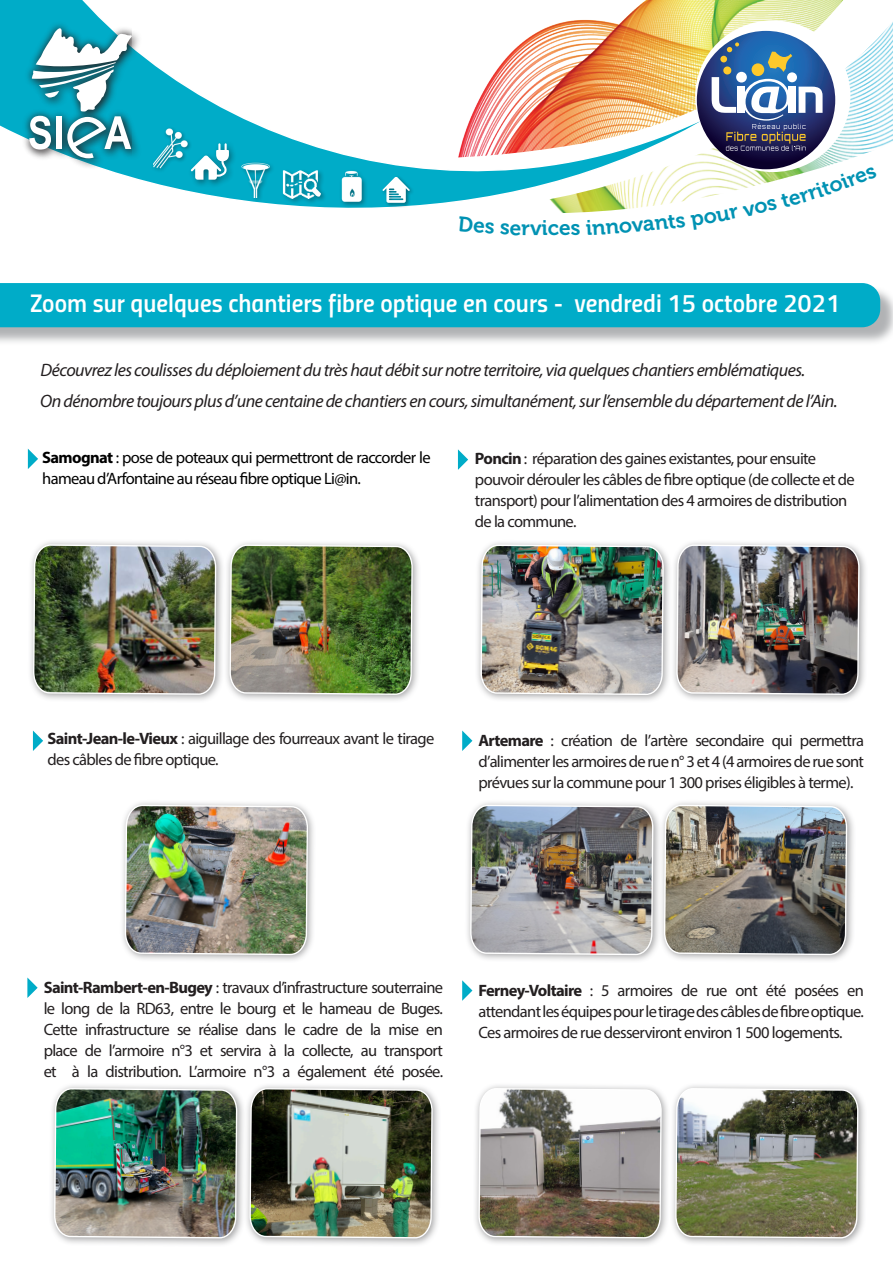
<style>
.page{position:relative;width:893px;height:1263px;background:#fff}
.page>*{position:absolute;margin:0;border:0;box-sizing:border-box;transform-origin:0 0}
.t1{font:25.5px "Titillium Semibold Upright";color:#fff}
.t2{font:21px "Museo 700";color:#0092b3}
.t3{font:italic 18px "Myriad Pro";letter-spacing:-.03em;color:#231f20}
.t4{font:16.5px/21px "Myriad Pro";letter-spacing:-.04em;color:#231f20;text-align:justify}
.t5{font:16.5px/21px "Myriad Pro";letter-spacing:-.04em;color:#000}
.s1{font-weight:700}
</style>
<div class="page">
<div style="left:0;top:285px;width:893px;height:61px;background:#97999c;opacity:.75"></div>
<div style="left:0;top:283px;width:880px;height:44px;background:#00acc8"></div>
<svg style="left:0;top:0;width:462px;height:208px"></svg>
<img style="left:109px;top:0;width:734px;height:188px">
<img style="left:462px;top:21px;width:431px;height:192px">
<div style="left:188px;top:140px;width:49px;height:48px;background:#100;opacity:.4"></div>
<svg style="left:191px;top:143px;width:38px;height:37px"></svg>
<div style="left:381px;top:175px;width:33px;height:33px;background:#100;opacity:.4"></div>
<svg style="left:382px;top:177px;width:28px;height:26px"></svg>
<div style="left:281px;top:168px;width:46px;height:37px;background:#100;opacity:.4"></div>
<img style="left:275px;top:165px;width:52px;height:34px">
<div style="left:240px;top:160px;width:35px;height:44px;background:#100;opacity:.4"></div>
<img style="left:238px;top:159px;width:34px;height:38px">
<div style="left:151px;top:126px;width:41px;height:47px;background:#00acc8"></div>
<img style="left:154px;top:129px;width:37px;height:41px">
<div style="left:339px;top:168px;width:29px;height:40px;background:#00a3bd"></div>
<img style="left:336px;top:169px;width:31px;height:36px">
<div style="left:24px;top:23px;width:118px;height:146px;background:#231f20;opacity:.75"></div>
<div style="left:22px;top:21px;width:110px;height:137px;background:#231f20;opacity:.75"></div>
<svg style="left:29px;top:28px;width:103px;height:130px"></svg>
<div style="left:695px;top:20px;width:155px;height:152px;background:#fff;border-radius:50%"></div>
<svg style="left:697px;top:31px;width:138px;height:138px;background:#1c2861"></svg>
<svg style="left:712px;top:42px;width:110px;height:109px"></svg>
<svg style="left:33px;top:730px;width:10px;height:21px"></svg>
<svg style="left:462px;top:730px;width:10px;height:21px"></svg>
<svg style="left:458px;top:449px;width:10px;height:21px"></svg>
<div style="left:28px;top:539px;width:197px;height:164px;background:#535355;opacity:.54"></div>
<img style="left:32px;top:544px;width:184px;height:152px">
<div style="left:475px;top:539px;width:197px;height:164px;background:#535355;opacity:.54"></div>
<img style="left:480px;top:544px;width:183px;height:152px">
<div style="left:224px;top:539px;width:197px;height:164px;background:#535355;opacity:.54"></div>
<img style="left:229px;top:544px;width:184px;height:152px">
<div style="left:671px;top:539px;width:197px;height:164px;background:#535355;opacity:.54"></div>
<img style="left:676px;top:544px;width:183px;height:152px">
<div style="left:119px;top:799px;width:198px;height:165px;background:#535355;opacity:.54"></div>
<img style="left:124px;top:804px;width:184px;height:152px">
<div style="left:465px;top:799px;width:197px;height:165px;background:#535355;opacity:.54"></div>
<img style="left:469px;top:804px;width:184px;height:152px">
<div style="left:659px;top:799px;width:197px;height:165px;background:#535355;opacity:.54"></div>
<img style="left:663px;top:804px;width:184px;height:152px">
<svg style="left:28px;top:449px;width:10px;height:20px"></svg>
<svg style="left:27px;top:977px;width:11px;height:21px"></svg>
<svg style="left:462px;top:980px;width:10px;height:21px"></svg>
<div style="left:244px;top:1083px;width:197px;height:164px;background:#535355;opacity:.54"></div>
<img style="left:249px;top:1087px;width:183px;height:152px">
<div style="left:49px;top:1083px;width:197px;height:164px;background:#535355;opacity:.54"></div>
<img style="left:53px;top:1087px;width:184px;height:152px">
<div style="left:473px;top:1083px;width:197px;height:164px;background:#535355;opacity:.54"></div>
<svg style="left:478px;top:1087px;width:183px;height:152px"></svg>
<div style="left:670px;top:1083px;width:197px;height:164px;background:#535355;opacity:.54"></div>
<img style="left:674px;top:1087px;width:184px;height:152px">
<svg style="left:691px;top:166px;width:186px;height:47px"></svg>
<p class="t2" style="left:542px;top:216px;width:19px">ic</p>
<p class="t1" style="left:30px;top:284px;width:812px">Zoom sur quelques chantiers fibre optique en cours - vendredi 15 octobre 2021</p>
<p class="t3" style="left:41px;top:358px;width:766px">Découvrez les coulisses du déploiement du très haut débit sur notre territoire, via quelques chantiers emblématiques.</p>
<p class="t3" style="left:40px;top:390px;width:799px">On dénombre toujours plus d’une centaine de chantiers en cours, simultanément, sur l’ensemble du département de l’Ain.</p>
<p class="t5" style="left:42px;top:447px;width:390px"><span class="s1">Samognat</span> : pose de poteaux qui permettront de raccorder le hameau d’Arfontaine au réseau fibre optique Li@in.</p>
<p class="t4" style="left:475px;top:447px;width:381px;text-align:left"><span class="s1">Poncin</span> : réparation des gaines existantes, pour ensuite pouvoir dérouler les câbles de fibre optique (de collecte et de transport) pour l’alimentation des 4 armoires de distribution de la commune.</p>
<p class="t4" style="left:47px;top:728px;width:388px"><span class="s1">Saint-Jean-le-Vieux</span> : aiguillage des fourreaux avant le tirage des câbles de fibre optique.</p>
<p class="t4" style="left:478px;top:729px;width:387px"><span class="s1">Artemare</span> : création de l’artère secondaire qui permettra d’alimenter les armoires de rue n° 3 et 4 (4 armoires de rue sont prévues sur la commune pour 1 300 prises éligibles à terme).</p>
<p class="t4" style="left:44px;top:976px;width:401px"><span class="s1">Saint-Rambert-en-Bugey</span> : travaux d’infrastructure souterraine le long de la RD63, entre le bourg et le hameau de Buges.<br>Cette infrastructure se réalise dans le cadre de la mise en place de l’armoire n°3 et servira à la collecte, au transport et à la distribution. L’armoire n°3 a également été posée.</p>
<p class="t4" style="left:478px;top:979px;width:387px"><span class="s1">Ferney-Voltaire</span> : 5 armoires de rue ont été posées en attendant les équipes pour le tirage des câbles de fibre optique.<br>Ces armoires de rue desserviront environ 1 500 logements.</p>
</div>
